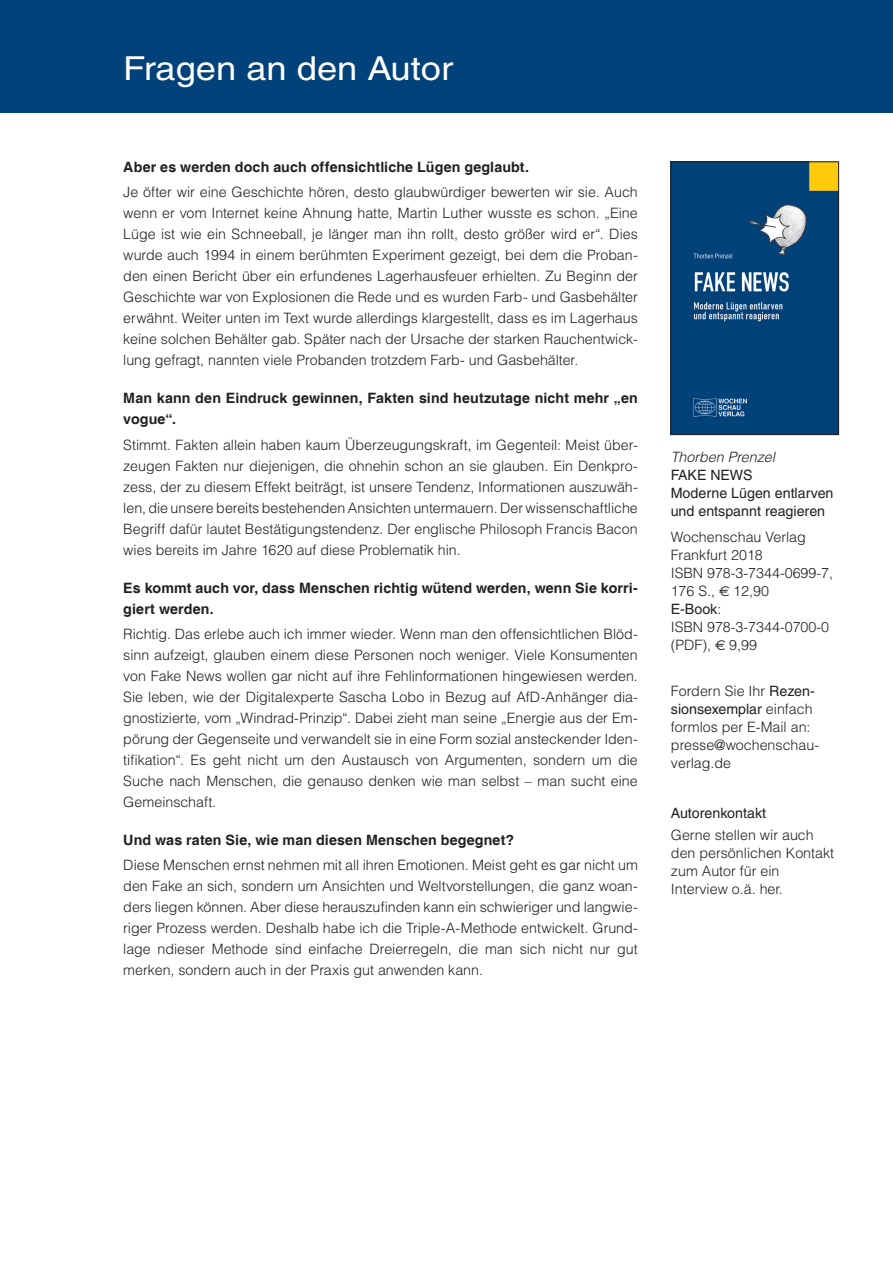
<style>
.page{position:relative;width:893px;height:1263px;background:#fff}
.page>*{position:absolute;margin:0;border:0;box-sizing:border-box;transform-origin:0 0}
.t1{font:33px "Helvetica";color:#fff;scale:1.1 1}
.t2{font:300 14.25px/21px "Helvetica";color:#231f20;text-align:justify}
.t3{font:700 14.25px/21px "Helvetica";letter-spacing:.01em;color:#231f20}
.t4{font:14.25px/18px "Helvetica";color:#231f20}
.t5{font:italic 300 14.25px "Helvetica";color:#231f20}
.s1{font-family:"Euro Sans";font-weight:400}
.s2{font-weight:400}
</style>
<div class="page">
<div style="left:0;top:0;width:893px;height:113px;background:#004279"></div>
<img style="left:673px;top:164px;width:164px;height:269px">
<div style="left:671px;top:162px;width:168px;height:273px;border:1px solid #231f20"></div>
<h1 class="t1" style="left:123px;top:49px;width:301px">Fragen an den Autor</h1>
<p class="t3" style="left:123px;top:157px;width:407px">Aber es werden doch auch offensichtliche Lügen geglaubt.</p>
<p class="t2" style="left:123px;top:181px;width:516px">Je öfter wir eine Geschichte hören, desto glaubwürdiger bewerten wir sie. Auch wenn er vom Internet keine Ahnung hatte, Martin Luther wusste es schon. „Eine Lüge ist wie ein Schneeball, je länger man ihn rollt, desto größer wird er“. Dies wurde auch 1994 in einem berühmten Experiment gezeigt, bei dem die Proban&shy;den einen Bericht über ein erfundenes Lagerhausfeuer erhielten. Zu Beginn der Geschichte war von Explosionen die Rede und es wurden Farb- und Gasbehälter erwähnt. Weiter unten im Text wurde allerdings klargestellt, dass es im Lagerhaus keine solchen Behälter gab. Später nach der Ursache der starken Rauchentwick&shy;lung gefragt, nannten viele Probanden trotzdem Farb- und Gasbehälter.</p>
<p class="t3" style="left:123px;top:388px;width:516px">Man kann den Eindruck gewinnen, Fakten sind heutzutage nicht mehr „en vogue“.</p>
<p class="t2" style="left:123px;top:434px;width:516px">Stimmt. Fakten allein haben kaum Überzeugungskraft, im Gegenteil: Meist über&shy;zeugen Fakten nur diejenigen, die ohnehin schon an sie glauben. Ein Denkpro&shy;zess, der zu diesem Effekt beiträgt, ist unsere Tendenz, Informationen auszuwäh&shy;len, die unsere bereits bestehenden Ansichten untermauern. Der wissenschaftliche Begriff dafür lautet Bestätigungstendenz. Der englische Philosoph Francis Bacon wies bereits im Jahre 1620 auf diese Problematik hin.</p>
<p class="t3" style="left:123px;top:578px;width:516px">Es kommt auch vor, dass Menschen richtig wütend werden, wenn Sie korri&shy;giert werden.</p>
<p class="t2" style="left:123px;top:623px;width:516px">Richtig. Das erlebe auch ich immer wieder. Wenn man den offensichtlichen Blöd&shy;sinn aufzeigt, glauben einem diese Personen noch weniger. Viele Konsumenten von Fake News wollen gar nicht auf ihre Fehlinformationen hingewiesen werden.<br>Sie leben, wie der Digitalexperte Sascha Lobo in Bezug auf AfD-Anhänger dia&shy;gnostizierte, vom „Windrad-Prinzip“. Dabei zieht man seine „Energie aus der Em&shy;pörung der Gegenseite und verwandelt sie in eine Form sozial ansteckender Iden&shy;tifikation“. Es geht nicht um den Austausch von Argumenten, sondern um die Suche nach Menschen, die genauso denken wie man selbst – man sucht eine Gemeinschaft.</p>
<p class="t3" style="left:123px;top:830px;width:392px">Und was raten Sie, wie man diesen Menschen begegnet?</p>
<p class="t2" style="left:123px;top:854px;width:516px">Diese Menschen ernst nehmen mit all ihren Emotionen. Meist geht es gar nicht um den Fake an sich, sondern um Ansichten und Weltvorstellungen, die ganz woan&shy;ders liegen können. Aber diese herauszufinden kann ein schwieriger und langwie&shy;riger Prozess werden. Deshalb habe ich die Triple-A-Methode entwickelt. Grund&shy;lage ndieser Methode sind einfache Dreierregeln, die man sich nicht nur gut merken, sondern auch in der Praxis gut anwenden kann.</p>
<p class="t5" style="left:671px;top:448px;width:106px">Thorben Prenzel</p>
<p class="t4" style="left:671px;top:466px;width:164px">FAKE NEWS<br>Moderne Lügen entlarven und entspannt reagieren</p>
<p class="t2" style="left:671px;top:528px;width:164px;line-height:18px;text-align:left">Wochenschau Verlag<br>Frankfurt 2018<br>ISBN 978-3-7344-0699-7,<br>176 S., <span class="s1">E</span> 12,90<br><span class="s2">E-Book</span>:<br>ISBN 978-3-7344-0700-0 (PDF), <span class="s1">E</span> 9,99</p>
<p class="t2" style="left:671px;top:682px;width:150px;line-height:18px;text-align:left">Fordern Sie Ihr <span class="s2">Rezen&shy;sionsexemplar</span> einfach formlos per E-Mail an: presse@wochenschau&shy;verlag.de</p>
<p class="t4" style="left:671px;top:803px;width:97px">Autorenkontakt</p>
<p class="t2" style="left:671px;top:825px;width:165px;line-height:18px;text-align:left">Gerne stellen wir auch den persönlichen Kontakt zum Autor für ein<br>Interview o.ä. her.</p>
</div>
